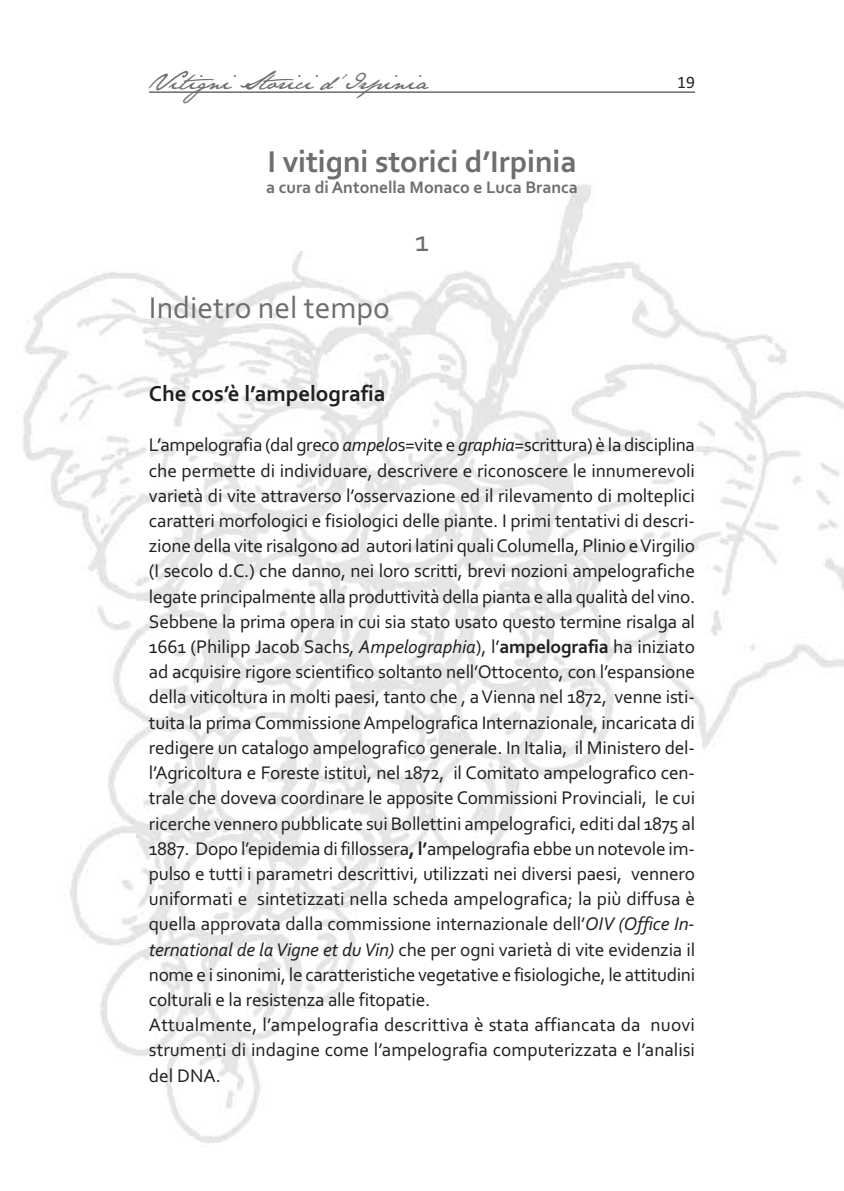
<style>
.page{position:relative;width:844px;height:1191px;background:#fff}
.page>*{position:absolute;margin:0;border:0;box-sizing:border-box;transform-origin:0 0}
.t1{font:700 31.5px "Corbel";color:#6d6e70}
.t2{font:31.5px "Corbel";color:#6d6e70}
.t3{font:700 22.75px "Corbel";color:#231f20}
.t4{font:italic 21px "Jane Austen";color:#6d6e70}
.t5{font:19.25px/25.2px "Corbel";letter-spacing:-.01em;color:#231f20}
.t6{font:700 17.5px "Corbel";color:#6d6e70}
.t7{font:17.5px "Calibri";color:#231f20}
.s1{font-style:italic}
.s2{font-weight:700}
</style>
<div class="page">
<img style="left:23px;top:184px;width:820px;height:959px">
<hr style="left:149px;top:92px;width:545px;height:1px;background:#231f20">
<p class="t4" style="left:149px;top:70px;width:286px">Vitigni Storici d’Irpinia</p>
<p class="t7" style="left:677px;top:71px;width:19px">19</p>
<p class="t1" style="left:267px;top:150px;width:310px">I vitigni storici d’Irpinia</p>
<p class="t6" style="left:266px;top:181px;width:313px">a cura di Antonella Monaco e Luca Branca</p>
<p class="t2" style="left:149px;top:296px;width:242px">Indietro nel tempo</p>
<p class="t2" style="left:415px;top:229px;width:16px">1</p>
<p class="t3" style="left:149px;top:385px;width:238px">Che cos’è l’ampelografia</p>
<p class="t5" style="left:149px;top:434px;width:547px">L’ampelografia (dal greco <span class="s1">ampelo</span>s=vite e <span class="s1">graphia</span>=scrittura) è la disciplina che permette di individuare, descrivere e riconoscere le innumerevoli varietà di vite attraverso l’osservazione ed il rilevamento di molteplici caratteri morfologici e fisiologici delle piante. I primi tentativi di descri&shy;zione della vite risalgono ad autori latini quali Columella, Plinio e Virgilio (I secolo d.C.) che danno, nei loro scritti, brevi nozioni ampelografiche legate principalmente alla produttività della pianta e alla qualità del vino.<br>Sebbene la prima opera in cui sia stato usato questo termine risalga al 1661 (Philipp Jacob Sachs<span class="s1">, Ampelographia</span>), l’<span class="s2">ampelografia</span> ha iniziato ad acquisire rigore scientifico soltanto nell’Ottocento, con l’espansione della viticoltura in molti paesi, tanto che , a Vienna nel 1872, venne isti&shy;tuita la prima Commissione Ampelografica Internazionale, incaricata di redigere un catalogo ampelografico generale. In Italia, il Ministero del&shy;l’Agricoltura e Foreste istituì, nel 1872, il Comitato ampelografico cen&shy;trale che doveva coordinare le apposite Commissioni Provinciali, le cui ricerche vennero pubblicate sui Bollettini ampelografici, editi dal 1875 al 1887. Dopo l’epidemia di fillossera<span class="s2">, l’</span>ampelografia ebbe un notevole im&shy;pulso e tutti i parametri descrittivi, utilizzati nei diversi paesi, vennero uniformati e sintetizzati nella scheda ampelografica; la più diffusa è quella approvata dalla commissione internazionale dell’<span class="s1">OIV (Office In&shy;ternational de la Vigne et du Vin)</span> che per ogni varietà di vite evidenzia il nome e i sinonimi, le caratteristiche vegetative e fisiologiche, le attitudini colturali e la resistenza alle fitopatie.<br>Attualmente, l’ampelografia descrittiva è stata affiancata da nuovi strumenti di indagine come l’ampelografia computerizzata e l’analisi del DNA.</p>
</div>
